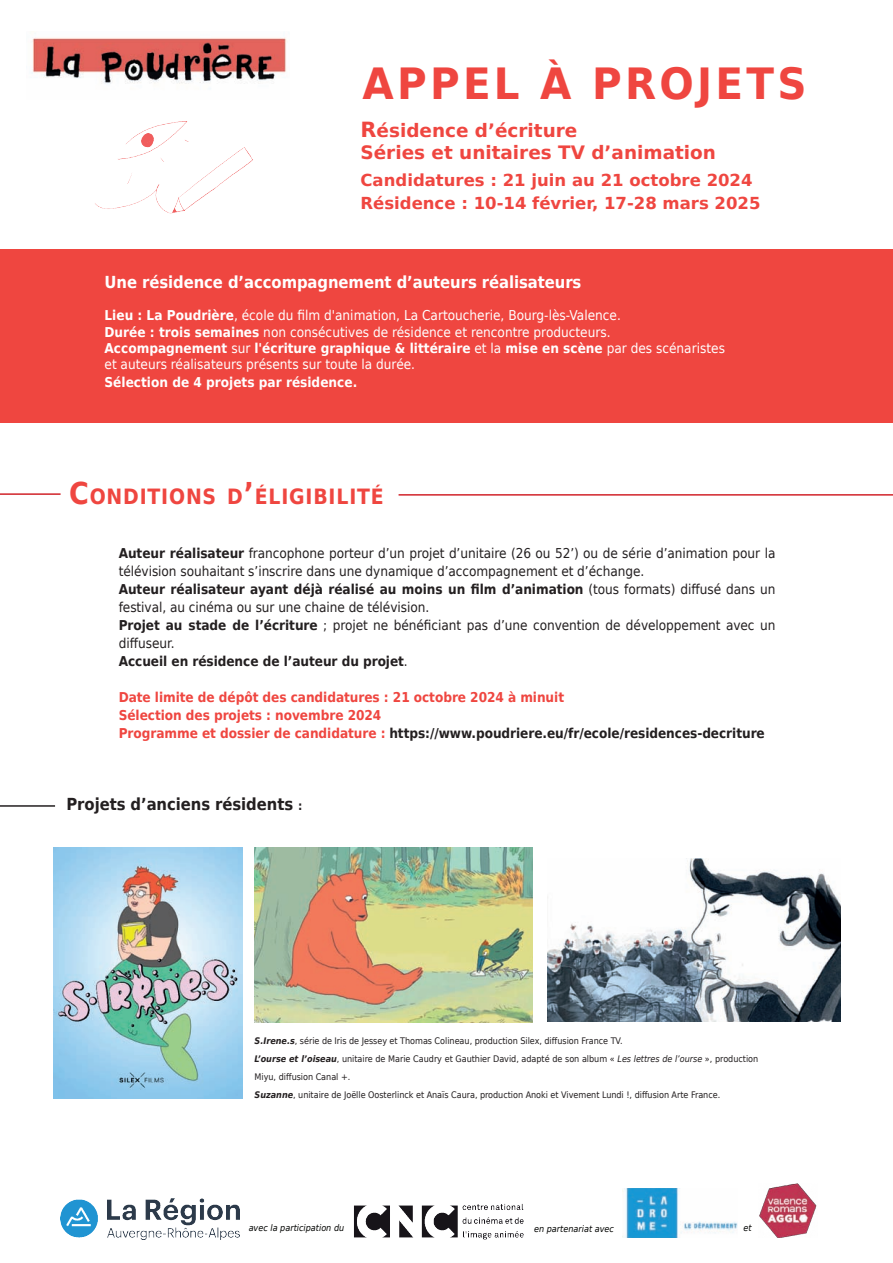
<style>
.page{position:relative;width:893px;height:1263px;background:#fff}
.page>*{position:absolute;margin:0;border:0;box-sizing:border-box;transform-origin:0 0}
.t1{font:700 42.9px "Bitstream Vera Sans";letter-spacing:.08em;color:#ef4640;scale:.94 1}
.t2{font:700 21px "Bitstream Vera Sans";letter-spacing:.045em;color:#ef4640;scale:.9 1}
.t3{font:700 18.45px/22px "Bitstream Vera Sans";color:#ef4640}
.t4{font:700 16.5px/23.4px "Bitstream Vera Sans";color:#ef4640}
.t5{font:700 16.5px "Bitstream Vera Sans";letter-spacing:-.005em;color:#fff;scale:.9 1}
.t6{font:700 16.5px "Bitstream Vera Sans";letter-spacing:-.005em;color:#231f20;scale:.9 1}
.t7{font:13.5px/18px "Bitstream Vera Sans";letter-spacing:-.005em;color:#231f20;scale:.9 1}
.t8{font:13.5px/16.2px "Bitstream Vera Sans";color:#fff;scale:.9 1}
.t9{font:700 13.5px/18px "Bitstream Vera Sans";letter-spacing:-.005em;color:#ef4640;scale:.9 1}
.t10{font:700 13.5px "Bitstream Vera Sans";color:#fff;scale:.9 1}
.t11{font:9px/18px "Bitstream Vera Sans";letter-spacing:-.005em;color:#231f20;scale:.9 1}
.t12{font:italic 9px "Bitstream Vera Sans";color:#040503;scale:.9 1}
.s1{font-size:20.85px}
.s2{font-weight:700}
.s3{font-size:30px}
.s4{color:#231f20}
.s5{font-size:12px}
.s6{font-weight:700;font-style:italic}
.s7{font-style:italic}
</style>
<div class="page">
<img style="left:95px;top:121px;width:158px;height:93px">
<div style="left:0;top:249px;width:893px;height:174px;background:#ef4640"></div>
<img style="left:31px;top:37px;width:256px;height:47px">
<img style="left:255px;top:847px;width:278px;height:175px">
<img style="left:53px;top:847px;width:189px;height:251px">
<img style="left:548px;top:858px;width:293px;height:164px">
<hr style="left:399px;top:494px;width:494px;height:2px;background:#d1232a">
<hr style="left:0;top:493px;width:61px;height:2px;background:#d1232a">
<img style="left:354px;top:1204px;width:170px;height:35px">
<img style="left:61px;top:1198px;width:179px;height:41px">
<img style="left:624px;top:1188px;width:113px;height:49px">
<img style="left:759px;top:1183px;width:58px;height:54px">
<hr style="left:0;top:805px;width:55px;height:2px;background:#231f20">
<h1 class="t1" style="left:363px;top:59px;width:474px">APPEL À PROJETS</h1>
<h3 class="t3" style="left:360px;top:120px;width:357px"><span class="s1">R</span>ésidence d’écriture<br>Séries et unitaires TV d’animation</h3>
<p class="t4" style="left:361px;top:168px;width:402px">Candidatures : 21 juin au 21 octobre 2024<br>Résidence : 10-14 février, 17-28 mars 2025</p>
<p class="t5" style="left:105px;top:273px;width:531px">Une résidence d’accompagnement d’auteurs réalisateurs</p>
<p class="t8" style="left:105px;top:308px;width:691px"><span class="s2">Lieu : La Poudrière</span>, école du film d'animation, La Cartoucherie, Bourg-lès-Valence.<br><span class="s2">Durée : trois semaines</span> non consécutives de résidence et rencontre producteurs.<br><span class="s2">Accompagnement</span> sur <span class="s2">l'écriture graphique &amp; littéraire</span> et la <span class="s2">mise en scène</span> par des scénaristes et auteurs réalisateurs présents sur toute la durée.</p>
<p class="t10" style="left:105px;top:374px;width:282px">Sélection de 4 projets par résidence.</p>
<h2 class="t2" style="left:69px;top:485px;width:351px"><span class="s3">C</span>ONDITIONS D<span class="s3">’</span>ÉLIGIBILITÉ</h2>
<p class="t7" style="left:119px;top:544px;width:731px"><span class="s2">Auteur réalisateur</span> francophone porteur d’un projet d’unitaire (26 ou 52’) ou de série d’animation pour la télévision souhaitant s’inscrire dans une dynamique d’accompagnement et d’échange.<br><span class="s2">Auteur réalisateur ayant déjà réalisé au moins un film d’animation</span> (tous formats) diffusé dans un festival, au cinéma ou sur une chaine de télévision.<br><span class="s2">Projet au stade de l’écriture</span> ; projet ne bénéficiant pas d’une convention de développement avec un diffuseur.<br><span class="s2">Accueil en résidence de l’auteur du projet</span>.</p>
<p class="t9" style="left:119px;top:688px;width:719px">Date limite de dépôt des candidatures : 21 octobre 2024 à minuit<br>Sélection des projets : novembre 2024<br>Programme et dossier de candidature : <span class="s4">https://www.poudriere.eu/fr/ecole/residences-decriture</span></p>
<p class="t6" style="left:66px;top:795px;width:264px">Projets d’anciens résidents <span class="s5">:</span></p>
<p class="t11" style="left:255px;top:1032px;width:561px"><span class="s6">S.Irene.s</span>, série de Iris de Jessey et Thomas Colineau, production Silex, diffusion France TV.<br><span class="s6">L’ourse et l’oiseau</span>, unitaire de Marie Caudry et Gauthier David, adapté de son album « <span class="s7">Les lettres de l’ourse</span> », production Miyu, diffusion Canal +.<br><span class="s6">Suzanne</span>, unitaire de Joëlle Oosterlinck et Anaïs Caura, production Anoki et Vivement Lundi !, diffusion Arte France.</p>
<p class="t12" style="left:249px;top:1222px;width:108px">avec la participation du</p>
<p class="t12" style="left:534px;top:1223px;width:90px">en partenariat avec</p>
<p class="t12" style="left:743px;top:1223px;width:11px">et</p>
</div>
